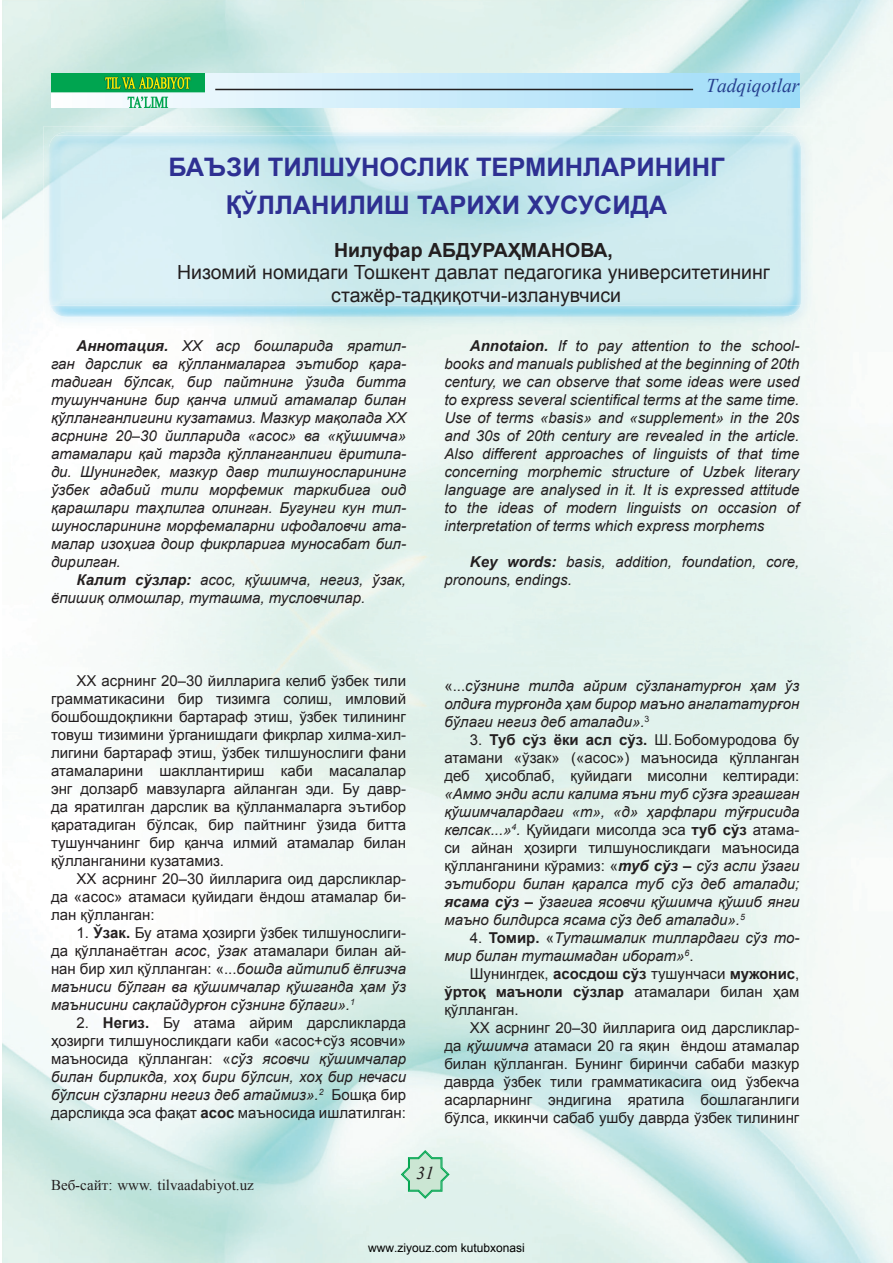
<style>
.page{position:relative;width:893px;height:1263px;background:#fff}
.page>*{position:absolute;margin:0;border:0;box-sizing:border-box;transform-origin:0 0}
.t1{font:700 25.5px/38.2px "Arial";color:#2e3092;text-align:center}
.t2{font:19.5px/22.5px "Arial";color:#231f20;text-align:center}
.t3{font:700 19.5px "Arial";color:#231f20}
.t4{font:italic 19.5px "Times New Roman";color:#253f8e}
.t5{font:italic 18px "Times New Roman";color:#231f20}
.t6{font:italic 15px/18px "Arial";color:#231f20;text-align:justify}
.t7{font:15px/18px "Arial";color:#231f20;text-align:justify}
.t8{font:15px "Times New Roman";color:#231f20}
.t9{font:12px "Arial";color:#000}
.s1{font-weight:700}
.s2{font-style:normal}
.s3{font-weight:700;font-style:normal}
.s4{font-style:italic}
</style>
<div class="page">
<img style="left:2px;top:157px;width:49px;height:1106px">
<div style="left:204px;top:73px;width:595px;height:34px;background:linear-gradient(to right,#e9f7fd,#9ddbf8)"></div>
<img style="left:51px;top:73px;width:153px;height:35px">
<svg style="left:401px;top:1150px;width:49px;height:49px;background:#bde3ce"></svg>
<hr style="left:215px;top:89px;width:478px;height:1px;background:#231f20">
<img style="left:44px;top:126px;width:769px;height:50px">
<img style="left:44px;top:176px;width:47px;height:152px">
<img style="left:56px;top:132px;width:739px;height:3px">
<img style="left:49px;top:135px;width:752px;height:182px">
<h2 class="t4" style="left:706px;top:72px;width:95px">Tadqiqotlar</h2>
<h1 class="t1" style="left:168px;top:149px;width:558px">БАЪЗИ ТИЛШУНОСЛИК ТЕРМИНЛАРИНИНГ<br>ҚЎЛЛАНИЛИШ ТАРИХИ ХУСУСИДА</h1>
<h2 class="t3" style="left:334px;top:237px;width:280px">Нилуфар АБДУРАҲМАНОВА,</h2>
<h2 class="t2" style="left:177px;top:261px;width:594px">Низомий номидаги Тошкент давлат педагогика университетининг стажёр-тадқиқотчи-изланувчиси</h2>
<p class="t6" style="left:51px;top:337px;width:357px;text-indent:26px"><span class="s1">Аннотация.</span> ХХ аср бошларида яратил&shy;ган дарслик ва қўлланмаларга эътибор қара&shy;тадиган бўлсак, бир пайтнинг ўзида битта тушунчанинг бир қанча илмий атамалар билан қўлланганлигини кузатамиз. Мазкур мақолада ХХ асрнинг 20–30 йилларида «асос» ва «қўшимча» атамалари қай тарзда қўлланганлиги ёритила&shy;ди. Шунингдек, мазкур давр тилшуносларининг ўзбек адабий тили морфемик таркибига оид қарашлари таҳлилга олинган. Бугунги кун тил&shy;шуносларининг морфемаларни ифодаловчи ата&shy;малар изоҳига доир фикрларига муносабат бил&shy;дирилган.</p>
<p class="t6" style="left:51px;top:571px;width:357px;text-indent:26px"><span class="s1">Калит сўзлар:</span> асос, қўшимча, негиз, ўзак, ёпишиқ олмошлар, туташма, тусловчилар.</p>
<p class="t6" style="left:444px;top:337px;width:357px;text-indent:26px"><span class="s1">Annotaion.</span> If to pay attention to the school&shy;books and manuals published at the beginning of 20th century, we can observe that some ideas were used to express several scientifical terms at the same time.<br>Use of terms «basis» and «supplement» in the 20s and 30s of 20th century are revealed in the article.<br>Also different approaches of linguists of that time concerning morphemic structure of Uzbek literary language are analysed in it. It is expressed attitude to the ideas of modern linguists on occasion of interpretation of terms which express morphems</p>
<p class="t6" style="left:444px;top:553px;width:357px;text-indent:26px"><span class="s1">Key words:</span> basis, addition, foundation, core, pronouns, endings.</p>
<p class="t7" style="left:51px;top:672px;width:357px;text-indent:26px">ХХ асрнинг 20–30 йилларига келиб ўзбек тили грамматикасини бир тизимга солиш, имловий бошбошдоқликни бартараф этиш, ўзбек тилининг товуш тизимини ўрганишдаги фикрлар хилма-хил&shy;лигини бартараф этиш, ўзбек тилшунослиги фани атамаларини шакллантириш каби масалалар энг долзарб мавзуларга айланган эди. Бу давр&shy;да яратилган дарслик ва қўлланмаларга эътибор қаратадиган бўлсак, бир пайтнинг ўзида битта тушунчанинг бир қанча илмий атамалар билан қўлланганини кузатамиз.</p>
<p class="t7" style="left:51px;top:870px;width:357px;text-indent:26px">ХХ асрнинг 20–30 йилларига оид дарсликлар&shy;да «асос» атамаси қуйидаги ёндош атамалар би&shy;лан қўлланган:</p>
<p class="t6" style="left:51px;top:924px;width:357px;text-indent:26px"><span class="s2">1.</span> <span class="s3">Ўзак.</span> <span class="s2">Бу атама ҳозирги ўзбек тилшунослиги&shy;да қўлланаётган</span> асос<span class="s2">,</span> ўзак <span class="s2">атамалари билан ай&shy;нан бир хил қўлланган: «...</span>бошда айтилиб ёлғизча маъниси бўлган ва қўшимчалар қўшганда ҳам ўз маънисини сақлайдурғон сўзнинг бўлаги».<sup>1</sup></p>
<p class="t7" style="left:51px;top:1014px;width:357px;text-indent:26px">2. <span class="s1">Негиз.</span> Бу атама айрим дарсликларда ҳозирги тилшуносликдаги каби «асос+сўз ясовчи» маъносида қўлланган: «<span class="s4">сўз ясовчи қўшимчалар билан бирликда, хоҳ бири бўлсин, хоҳ бир нечаси бўлсин сўзларни негиз деб атаймиз».</span><sup>2</sup> Бошқа бир дарсликда эса фақат <span class="s1">асос</span> маъносида ишлатилган:</p>
<p class="t6" style="left:444px;top:676px;width:357px"><span class="s2">«...</span>сўзнинг тилда айрим сўзланатурғон ҳам ўз олдиға турғонда ҳам бирор маъно англататурғон бўлаги негиз деб аталади».<sup>3</sup></p>
<p class="t7" style="left:444px;top:730px;width:357px;text-indent:26px">3. <span class="s1">Туб сўз ёки асл сўз.</span> Ш. Бобомуродова бу атамани «ўзак» («асос») маъносида қўлланган деб ҳисоблаб, қуйидаги мисолни келтиради:</p>
<p class="t6" style="left:444px;top:784px;width:357px">«Аммо энди асли калима яъни туб сўзға эргашган қўшимчалардаги «т», «д» ҳарфлари тўғрисида келсак...»<sup>4</sup>. <span class="s2">Қуйидаги мисолда эса</span> <span class="s3">туб сўз</span> <span class="s2">атама&shy;си айнан ҳозирги тилшуносликдаги маъносида қўлланганини кўрамиз: «</span><span class="s1">туб сўз –</span> сўз асли ўзаги эътибори билан қаралса туб сўз деб аталади; <span class="s1">ясама сўз –</span> ўзагига ясовчи қўшимча қўшиб янги маъно билдирса ясама сўз деб аталади».<sup>5</sup></p>
<p class="t6" style="left:444px;top:928px;width:357px;text-indent:26px"><span class="s2">4.</span> <span class="s3">Томир.</span> <span class="s2">«</span>Туташмалик тиллардаги сўз то&shy;мир билан туташмадан иборат»<sup>6</sup><span class="s2">.</span></p>
<p class="t7" style="left:444px;top:964px;width:357px;text-indent:26px">Шунингдек, <span class="s1">асосдош сўз</span> тушунчаси <span class="s1">мужонис</span>, <span class="s1">ўртоқ маъноли сўзлар</span> атамалари билан ҳам қўлланган.</p>
<p class="t7" style="left:444px;top:1018px;width:357px;text-indent:26px">ХХ асрнинг 20–30 йилларига оид дарсликлар&shy;да <span class="s4">қўшимчa</span> атамаси 20 га яқин ёндош атамалар билан қўлланган. Бунинг биринчи сабаби мазкур даврда ўзбек тили грамматикасига оид ўзбекча асарларнинг эндигина яратила бошлаганлиги бўлса, иккинчи сабаб ушбу даврда ўзбек тилининг</p>
<p class="t8" style="left:51px;top:1175px;width:204px">Веб-сайт: www. tilvaadabiyot.uz</p>
<p class="t5" style="left:416px;top:1160px;width:19px">31</p>
<p class="t9" style="left:368px;top:1240px;width:158px">www.ziyouz.com kutubxonasi</p>
</div>
